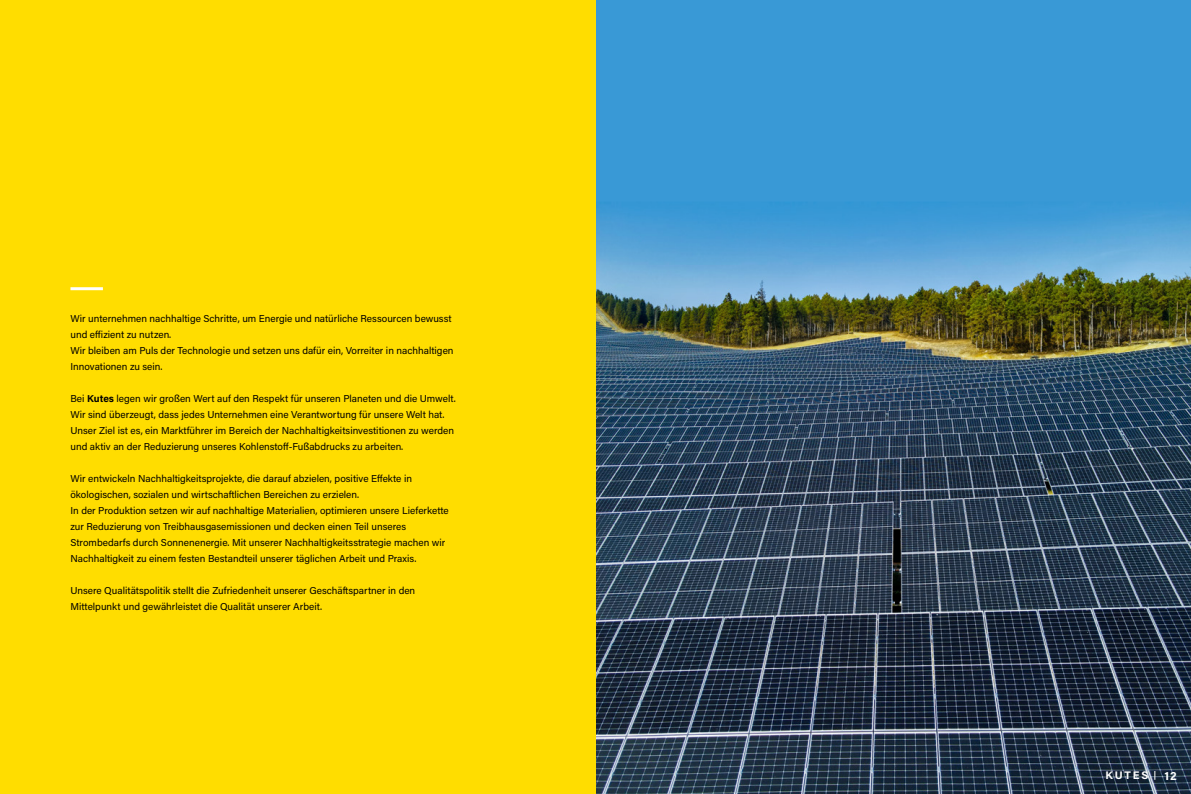
<style>
.page{position:relative;width:1191px;height:794px;background:#fff}
.page>*{position:absolute;margin:0;border:0;box-sizing:border-box;transform-origin:0 0}
.t1{font:700 12px "Acumin Pro";color:#fff}
.t2{font:700 11px "Acumin Pro";letter-spacing:.165em;color:#fff}
.t3{font:10px/16px "Acumin Pro";color:#000}
.s1{font-weight:700}
</style>
<div class="page">
<img style="left:595px;top:0;width:596px;height:794px">
<div style="left:0;top:0;width:595px;height:794px;background:#fd0"></div>
<hr style="left:70px;top:287px;width:33px;height:3px;background:#fff">
<p class="t3" style="left:70px;top:310px;width:384px">Wir unternehmen nachhaltige Schritte, um Energie und natürliche Ressourcen bewusst und effizient zu nutzen.<br>Wir bleiben am Puls der Technologie und setzen uns dafür ein, Vorreiter in nachhaltigen Innovationen zu sein.</p>
<p class="t3" style="left:70px;top:390px;width:387px">Bei <span class="s1">Kutes</span> legen wir großen Wert auf den Respekt für unseren Planeten und die Umwelt.<br>Wir sind überzeugt, dass jedes Unternehmen eine Verantwortung für unsere Welt hat.<br>Unser Ziel ist es, ein Marktführer im Bereich der Nachhaltigkeitsinvestitionen zu werden und aktiv an der Reduzierung unseres Kohlenstoff-Fußabdrucks zu arbeiten.</p>
<p class="t3" style="left:70px;top:470px;width:380px">Wir entwickeln Nachhaltigkeitsprojekte, die darauf abzielen, positive Effekte in ökologischen, sozialen und wirtschaftlichen Bereichen zu erzielen.<br>In der Produktion setzen wir auf nachhaltige Materialien, optimieren unsere Lieferkette zur Reduzierung von Treibhausgasemissionen und decken einen Teil unseres Strombedarfs durch Sonnenenergie. Mit unserer Nachhaltigkeitsstrategie machen wir Nachhaltigkeit zu einem festen Bestandteil unserer täglichen Arbeit und Praxis.</p>
<p class="t3" style="left:70px;top:582px;width:346px">Unsere Qualitätspolitik stellt die Zufriedenheit unserer Geschäftspartner in den<br>Mittelpunkt und gewährleistet die Qualität unserer Arbeit.</p>
<p class="t2" style="left:1105px;top:768px;width:44px">KUTES</p>
<p class="t1" style="left:1164px;top:767px;width:14px">12</p>
</div>
